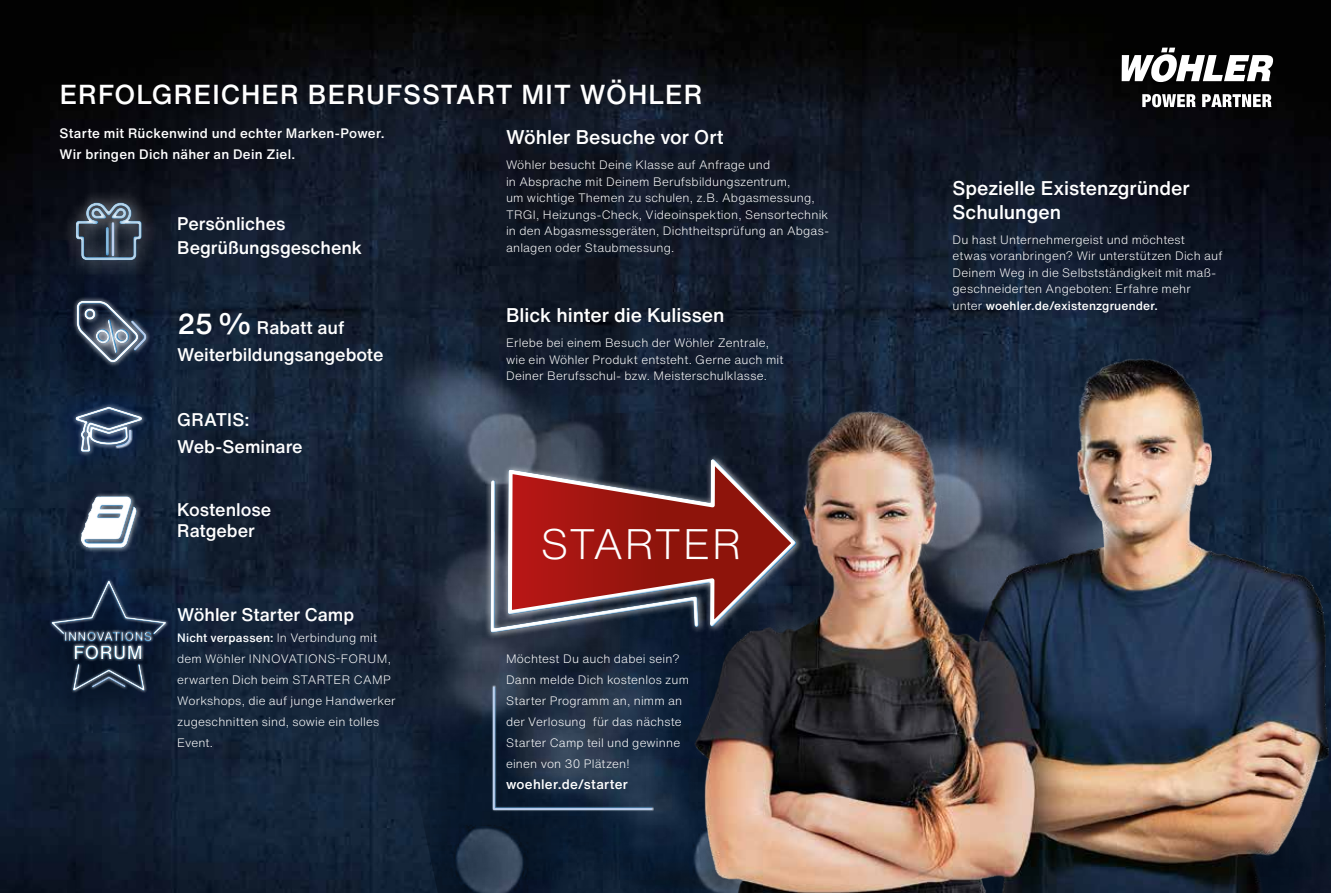
<style>
.page{position:relative;width:1331px;height:893px;background:#fff}
.page>*{position:absolute;margin:0;border:0;box-sizing:border-box;transform-origin:0 0}
.t1{font:300 42px "Helvetica Now Text";letter-spacing:.01em;color:#fff}
.t2{font:500 27px "Helvetica Now Text";letter-spacing:.04em;color:#fff}
.t3{font:500 19.5px/23.4px "Helvetica Now Text";letter-spacing:-.005em;color:#fff}
.t4{font:500 18.6px "Helvetica Now Text";letter-spacing:.03em;color:#fff}
.t5{font:500 18px/27px "Helvetica Now Text";color:#fff}
.t6{font:500 13.5px/21px "Helvetica Now Text";letter-spacing:.02em;color:#fff}
.t7{font:500 12.45px "Helvetica Now Text";letter-spacing:.03em;color:#fff}
.t8{font:300 12px/16.5px "Helvetica Now Text";letter-spacing:.015em;color:#fff}
.s1{font-size:28.5px}
.s2{font-weight:500}
</style>
<div class="page">
<img style="left:0;top:0;width:1331px;height:893px">
<img style="left:390px;top:307px;width:941px;height:586px">
<img style="left:642px;top:333px;width:689px;height:560px">
<div style="left:502px;top:453px;width:301px;height:180px;background:#fff;opacity:.75"></div>
<svg style="left:507px;top:455px;width:291px;height:173px;background:#222c3c"></svg>
<div style="left:484px;top:475px;width:221px;height:164px;background:#fff;opacity:.75"></div>
<svg style="left:490px;top:461px;width:304px;height:173px;background:#76363a"></svg>
<div style="left:61px;top:188px;width:99px;height:90px;background:#fff;opacity:.75"></div>
<svg style="left:74px;top:201px;width:69px;height:36px"></svg>
<div style="left:86px;top:210px;width:46px;height:67px;background:#fff;opacity:.75"></div>
<svg style="left:105px;top:224px;width:2px;height:13px"></svg>
<div style="left:107px;top:217px;width:14px;height:45px;background:#fff;opacity:.75"></div>
<svg style="left:111px;top:220px;width:6px;height:17px"></svg>
<svg style="left:12px;top:237px;width:189px;height:188px;background:#131f31"></svg>
<svg style="left:69px;top:293px;width:87px;height:84px;background:#354256"></svg>
<div style="left:44px;top:377px;width:130px;height:102px;background:#11233a"></div>
<svg style="left:65px;top:399px;width:86px;height:57px"></svg>
<svg style="left:116px;top:427px;width:18px;height:21px"></svg>
<div style="left:77px;top:492px;width:65px;height:61px;background:#fff;opacity:.75"></div>
<svg style="left:79px;top:497px;width:58px;height:30px"></svg>
<svg style="left:0;top:527px;width:219px;height:217px;background:#18273c"></svg>
<svg style="left:41px;top:570px;width:135px;height:131px;background:#192a40"></svg>
<svg style="left:90px;top:674px;width:36px;height:14px"></svg>
<svg style="left:1142px;top:94px;width:54px;height:13px"></svg>
<svg style="left:1202px;top:94px;width:70px;height:13px"></svg>
<svg style="left:1122px;top:48px;width:151px;height:34px"></svg>
<svg style="left:491px;top:683px;width:164px;height:128px;background:#26364b"></svg>
<h2 class="t2" style="left:60px;top:74px;width:644px">ERFOLGREICHER BERUFSSTART MIT WÖHLER</h2>
<p class="t6" style="left:60px;top:122px;width:326px">Starte mit Rückenwind und echter Marken-Power.<br>Wir bringen Dich näher an Dein Ziel.</p>
<h3 class="t5" style="left:177px;top:211px;width:186px;line-height:24px">Persönliches<br>Begrüßungsgeschenk</h3>
<h3 class="t5" style="left:177px;top:314px;width:208px"><span class="s1">25 %</span> Rabatt auf<br>Weiterbildungsangebote</h3>
<h3 class="t5" style="left:177px;top:406px;width:127px">GRATIS:<br>Web-Seminare</h3>
<h3 class="t5" style="left:177px;top:499px;width:96px;line-height:21px">Kostenlose<br>Ratgeber</h3>
<p class="t7" style="left:64px;top:627px;width:89px">INNOVATIONS</p>
<h3 class="t4" style="left:73px;top:638px;width:71px">FORUM</h3>
<h3 class="t5" style="left:177px;top:601px;width:178px">Wöhler Starter Camp</h3>
<p class="t8" style="left:177px;top:627px;width:220px;line-height:21px"><span class="s2">Nicht verpassen:</span> In Verbindung mit dem Wöhler INNOVATIONS-FORUM, erwarten Dich beim STARTER CAMP<br>Workshops, die auf junge Handwerker zugeschnitten sind, sowie ein tolles<br>Event.</p>
<h3 class="t3" style="left:506px;top:125px;width:219px">Wöhler Besuche vor Ort</h3>
<p class="t8" style="left:506px;top:156px;width:324px">Wöhler besucht Deine Klasse auf Anfrage und<br>in Absprache mit Deinem Berufsbildungszentrum,<br>um wichtige Themen zu schulen, z.B. Abgasmessung, TRGI, Heizungs-Check, Videoinspektion, Sensortechnik in den Abgasmessgeräten, Dichtheitsprüfung an Abgas&shy;anlagen oder Staubmessung.</p>
<h3 class="t3" style="left:506px;top:303px;width:220px">Blick hinter die Kulissen</h3>
<p class="t8" style="left:506px;top:334px;width:279px">Erlebe bei einem Besuch der Wöhler Zentrale, wie ein Wöhler Produkt entsteht. Gerne auch mit<br>Deiner Berufsschul- bzw. Meisterschulklasse.</p>
<h1 class="t1" style="left:541px;top:513px;width:203px">STARTER</h1>
<p class="t8" style="left:506px;top:648px;width:185px;line-height:21px">Möchtest Du auch dabei sein?<br>Dann melde Dich kostenlos zum<br>Starter Programm an, nimm an der Verlosung für das nächste<br>Starter Camp teil und gewinne einen von 30 Plätzen!</p>
<p class="t6" style="left:506px;top:773px;width:123px">woehler.de/starter</p>
<h3 class="t3" style="left:952px;top:176px;width:239px">Spezielle Existenzgründer<br>Schulungen</h3>
<p class="t8" style="left:952px;top:231px;width:271px">Du hast Unternehmergeist und möchtest<br>etwas voranbringen? Wir unterstützen Dich auf Deinem Weg in die Selbstständigkeit mit maß&shy;geschneiderten Angeboten: Erfahre mehr unter <span class="s2">woehler.de/existenzgruender.</span></p>
</div>
